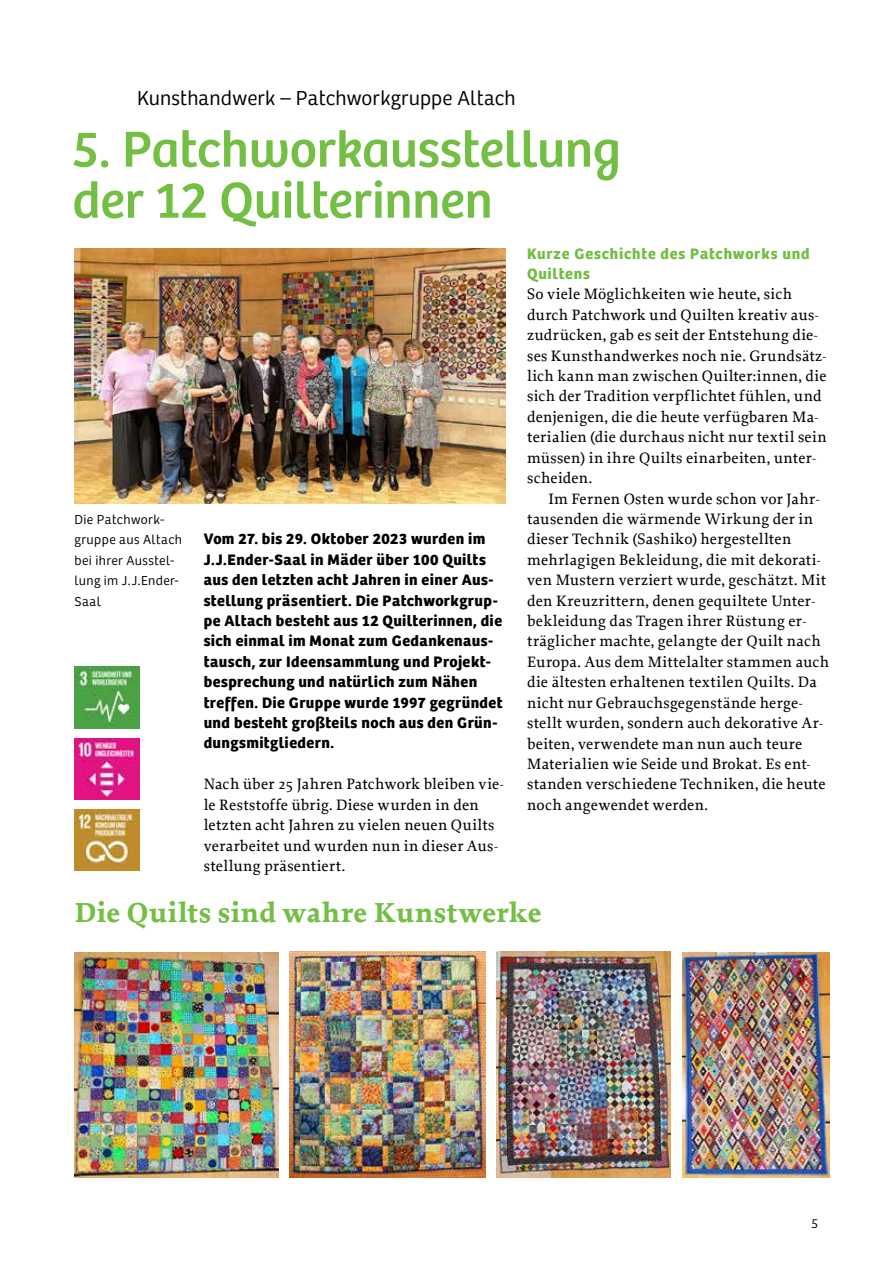
<style>
.page{position:relative;width:893px;height:1263px;background:#fff}
.page>*{position:absolute;margin:0;border:0;box-sizing:border-box;transform-origin:0 0}
.t1{font:52.5px/51px "Bree";letter-spacing:-.005em;color:#72bf44}
.t2{font:700 28.8px "Proforma";letter-spacing:.015em;color:#72bf44}
.t3{font:300 21px "Bree";letter-spacing:.005em;color:#000}
.t4{font:500 15.75px/20.4px "Proforma";letter-spacing:.02em;color:#000}
.t5{font:700 15.75px/20.4px "Bree";letter-spacing:.025em;color:#000}
.t6{font:700 15.75px/20.4px "Bree";letter-spacing:.05em;color:#72bf44}
.t7{font:300 13.5px/20.4px "Bree";letter-spacing:.03em;color:#000}
</style>
<div class="page">
<img style="left:74px;top:953px;width:204px;height:225px">
<img style="left:289px;top:952px;width:196px;height:225px">
<img style="left:496px;top:952px;width:174px;height:225px">
<img style="left:74px;top:248px;width:432px;height:255px">
<img style="left:682px;top:952px;width:147px;height:225px">
<img style="left:74px;top:667px;width:65px;height:61px">
<img style="left:74px;top:738px;width:65px;height:61px">
<img style="left:74px;top:810px;width:65px;height:61px">
<h3 class="t3" style="left:137px;top:87px;width:380px">Kunsthandwerk – Patchworkgruppe Altach</h3>
<h1 class="t1" style="left:72px;top:124px;width:550px">5. Patchworkausstellung der 12 Quilterinnen</h1>
<p class="t7" style="left:74px;top:509px;width:109px">Die Patchwork&shy;gruppe aus Altach bei ihrer Ausstel&shy;lung im J.J.Ender-<br>Saal</p>
<p class="t5" style="left:204px;top:529px;width:300px">Vom 27. bis 29. Oktober 2023 wurden im J.J.Ender-Saal in Mäder über 100 Quilts aus den letzten acht Jahren in einer Aus&shy;stellung präsentiert. Die Patchworkgrup&shy;pe Altach besteht aus 12 Quilterinnen, die sich einmal im Monat zum Gedankenaus&shy;tausch, zur Ideensammlung und Projekt&shy;besprechung und natürlich zum Nähen treffen. Die Gruppe wurde 1997 gegründet und besteht großteils noch aus den Grün&shy;dungsmitgliedern.</p>
<p class="t4" style="left:204px;top:774px;width:302px">Nach über 25 Jahren Patchwork bleiben vie&shy;le Reststoffe übrig. Diese wurden in den letzten acht Jahren zu vielen neuen Quilts verarbeitet und wurden nun in dieser Aus&shy;stellung präsentiert.</p>
<p class="t6" style="left:527px;top:243px;width:284px">Kurze Geschichte des Patchworks und<br>Quiltens</p>
<p class="t4" style="left:527px;top:284px;width:301px">So viele Möglichkeiten wie heute, sich durch Patchwork und Quilten kreativ aus&shy;zudrücken, gab es seit der Entstehung die&shy;ses Kunsthandwerkes noch nie. Grundsätz&shy;lich kann man zwischen Quilter:innen, die sich der Tradition verpflichtet fühlen, und denjenigen, die die heute verfügbaren Ma&shy;terialien (die durchaus nicht nur textil sein müssen) in ihre Quilts einarbeiten, unter&shy;scheiden.</p>
<p class="t4" style="left:527px;top:488px;width:304px;text-indent:21px">Im Fernen Osten wurde schon vor Jahr&shy;tausenden die wärmende Wirkung der in dieser Technik (Sashiko) hergestellten mehrlagigen Bekleidung, die mit dekorati&shy;ven Mustern verziert wurde, geschätzt. Mit den Kreuzrittern, denen gequiltete Unter&shy;bekleidung das Tragen ihrer Rüstung er&shy;träglicher machte, gelangte der Quilt nach Europa. Aus dem Mittelalter stammen auch die ältesten erhaltenen textilen Quilts. Da nicht nur Gebrauchsgegenstände herge&shy;stellt wurden, sondern auch dekorative Ar&shy;beiten, verwendete man nun auch teure Materialien wie Seide und Brokat. Es ent&shy;standen verschiedene Techniken, die heute noch angewendet werden.</p>
<h2 class="t2" style="left:74px;top:894px;width:469px">Die Quilts sind wahre Kunstwerke</h2>
<p class="t7" style="left:811px;top:1214px;width:8px">5</p>
</div>
